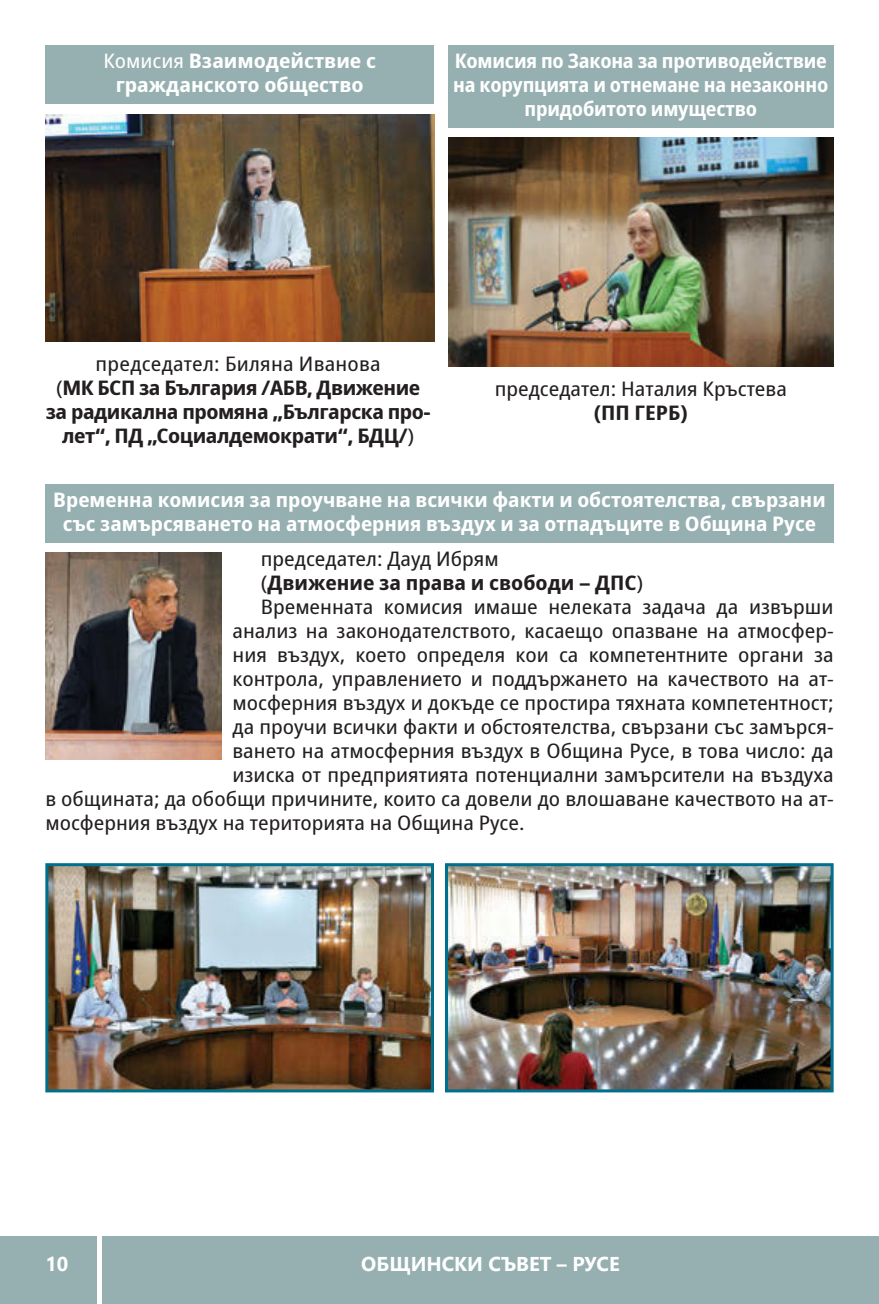
<style>
.page{position:relative;width:879px;height:1304px;background:#fff}
.page>*{position:absolute;margin:0;border:0;box-sizing:border-box;transform-origin:0 0}
.t1{font:condensed 20px "Noto Sans";color:#231f20;scale:1.15 1}
.t2{font:700 condensed 20px/24px "Noto Sans";letter-spacing:-.02em;color:#231f20;text-align:center;scale:1.15 1}
.t3{font:700 condensed 20px/24px "Noto Sans";color:#fff;text-align:center;scale:1.13 1}
.t4{font:700 condensed 20px/24px "Noto Sans";color:#fff;text-align:center;scale:1.07 1}
.t5{font:700 condensed 20px/24px "Noto Sans";color:#fff;text-align:center;scale:1.15 1}
.t6{font:700 condensed 20px "Noto Sans";color:#231f20;scale:1.15 1}
.t7{font:700 20px "Segoe UI";color:#fff}
.s1{font-weight:400}
</style>
<div class="page">
<div style="left:45px;top:46px;width:389px;height:58px;background:#96afb1"></div>
<div style="left:448px;top:45px;width:385px;height:82px;background:#96afb1"></div>
<div style="left:45px;top:484px;width:788px;height:58px;background:#96afb1"></div>
<img style="left:45px;top:115px;width:389px;height:226px">
<img style="left:448px;top:137px;width:385px;height:230px">
<img style="left:45px;top:552px;width:176px;height:208px">
<div style="left:0;top:1236px;width:96px;height:68px;background:#96afb1"></div>
<div style="left:102px;top:1236px;width:777px;height:68px;background:#96afb1"></div>
<img style="left:445px;top:863px;width:388px;height:229px">
<img style="left:45px;top:863px;width:389px;height:229px">
<p class="t5" style="left:103px;top:49px;width:239px"><span class="s1">Комисия</span> Взаимодействие с гражданското общество</p>
<p class="t4" style="left:453px;top:49px;width:352px">Комисия по Закона за противодействие на корупцията и отнемане на незаконно придобитото имущество</p>
<p class="t2" style="left:46px;top:352px;width:336px"><span class="s1">председател: Биляна Иванова<br>(</span>МК БСП за България /АБВ, Движение за радикална промяна „Българска про&shy;лет“, ПД „Социалдемократи“, БДЦ/<span class="s1">)</span></p>
<p class="t1" style="left:495px;top:375px;width:256px">председател: Наталия Кръстева</p>
<p class="t2" style="left:594px;top:401px;width:83px">(ПП ГЕРБ)</p>
<p class="t3" style="left:53px;top:488px;width:685px">Временна комисия за проучване на всички факти и обстоятелства, свързани със замърсяването на атмосферния въздух и за отпадъците в Община Русе</p>
<p class="t1" style="left:261px;top:545px;width:208px">председател: Дауд Ибрям</p>
<p class="t6" style="left:261px;top:568px;width:334px"><span class="s1">(</span>Движение за права и свободи – ДПС<span class="s1">)</span></p>
<p class="t1" style="left:261px;top:593px;width:499px">Временната комисия имаше нелеката задача да извърши</p>
<p class="t1" style="left:232px;top:617px;width:524px">анализ на законодателството, касаещо опазване на атмосфер-</p>
<p class="t1" style="left:232px;top:641px;width:524px">ния въздух, което определя кои са компетентните органи за</p>
<p class="t1" style="left:232px;top:665px;width:524px">контрола, управлението и поддържането на качеството на ат-</p>
<p class="t1" style="left:232px;top:689px;width:524px">мосферния въздух и докъде се простира тяхната компетентност;</p>
<p class="t1" style="left:232px;top:713px;width:524px">да проучи всички факти и обстоятелства, свързани със замърся-</p>
<p class="t1" style="left:232px;top:737px;width:524px">ването на атмосферния въздух в Община Русе, в това число: да</p>
<p class="t1" style="left:232px;top:761px;width:524px">изиска от предприятията потенциални замърсители на въздуха</p>
<p class="t1" style="left:45px;top:785px;width:687px">в общината; да обобщи причините, които са довели до влошаване качеството на ат-</p>
<p class="t1" style="left:45px;top:809px;width:418px">мосферния въздух на територията на Община Русе.</p>
<p class="t7" style="left:45px;top:1245px;width:24px">10</p>
<p class="t7" style="left:361px;top:1245px;width:260px">ОБЩИНСКИ СЪВЕТ – РУСЕ</p>
</div>
